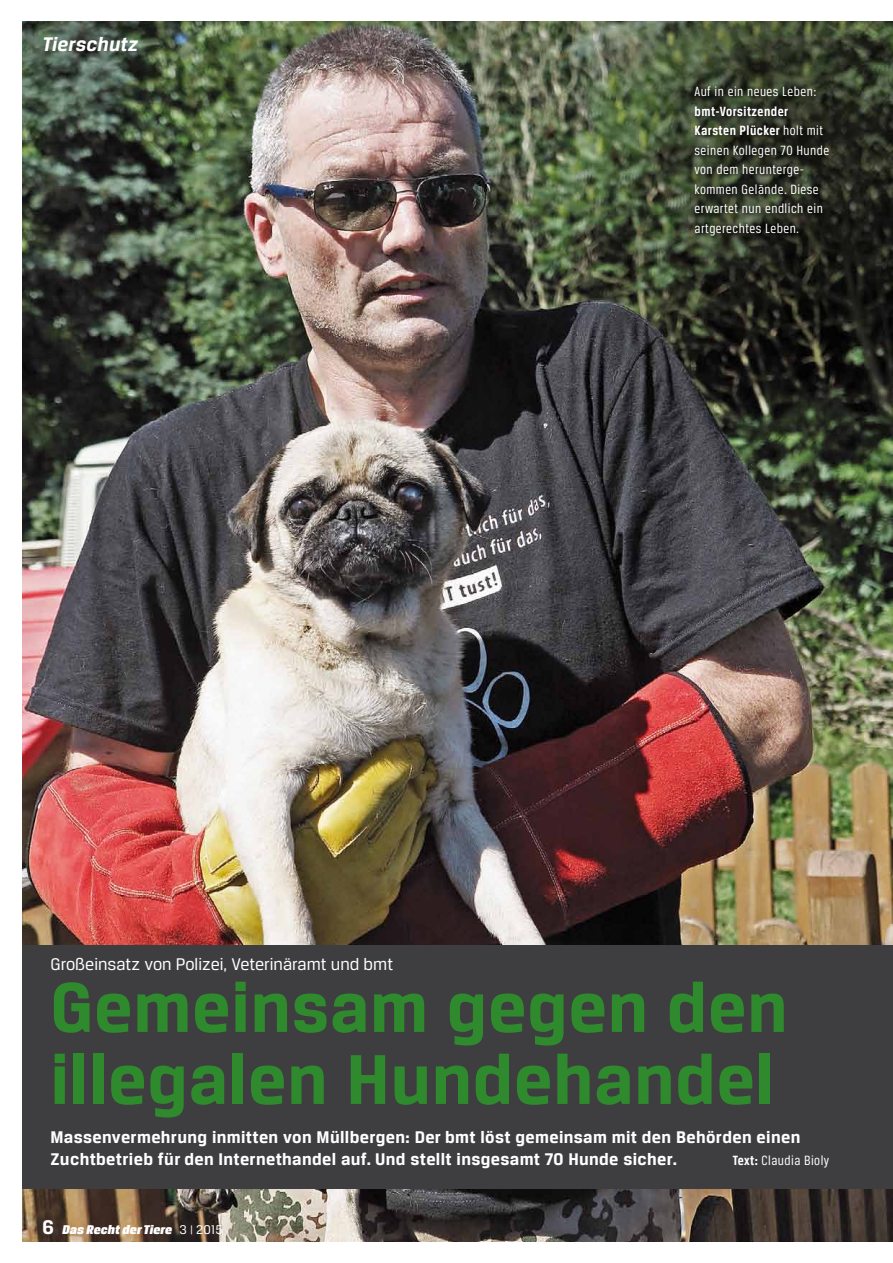
<style>
.page{position:relative;width:893px;height:1263px;background:#fff}
.page>*{position:absolute;margin:0;border:0;box-sizing:border-box;transform-origin:0 0}
.t1{font:700 75px/72px "Breuer Text";letter-spacing:.01em;color:#2e8a2d}
.t2{font:italic 700 21px "Breuer Text";letter-spacing:.01em;color:#fff}
.t3{font:700 18px/22.5px "Breuer Text";letter-spacing:.02em;color:#fff}
.t4{font:18px "Breuer Text";color:#fff}
.t5{font:14.25px/19.5px "Breuer Condensed";letter-spacing:.03em;color:#fff;scale:1.05 1}
.t6{font:italic 13.5px "Breuer Headline";letter-spacing:.01em;color:#fff}
.s1{font-weight:700}
.s2{font-family:"Breuer Text";font-weight:700;font-style:normal;font-size:21px}
.s3{font-family:"Breuer Text";font-style:normal}
.s4{font-family:"Breuer Text";font-style:normal;font-size:10.95px}
</style>
<div class="page">
<img style="left:23px;top:21px;width:870px;height:1221px">
<div style="left:23px;top:945px;width:870px;height:243px;background:#3e3d40"></div>
<svg style="left:691px;top:84px;width:144px;height:157px;background:#2b3023"></svg>
<h2 class="t2" style="left:43px;top:32px;width:97px">Tierschutz</h2>
<p class="t5" style="left:694px;top:81px;width:117px">Auf in ein neues Leben:</p>
<p class="t5" style="left:694px;top:101px;width:130px"><span class="s1">bmt-Vorsitzender<br>Karsten Plücker</span> holt mit seinen Kollegen 70 Hunde von dem herunterge&shy;kommen Gelände. Diese erwartet nun endlich ein artgerechtes Leben.</p>
<p class="t4" style="left:51px;top:954px;width:344px">Großeinsatz von Polizei, Veterinäramt und bmt</p>
<h1 class="t1" style="left:51px;top:970px;width:738px">Gemeinsam gegen den illegalen Hundehandel</h1>
<p class="t3" style="left:51px;top:1125px;width:751px">Massenvermehrung inmitten von Müllbergen: Der bmt löst gemeinsam mit den Behörden einen<br>Zuchtbetrieb für den Internethandel auf. Und stellt insgesamt 70 Hunde sicher.</p>
<p class="t5" style="left:733px;top:1150px;width:93px"><span class="s1">Text:</span> Claudia Bioly</p>
<p class="t6" style="left:43px;top:1222px;width:182px"><span class="s2">6</span> Das Recht der Tiere <span class="s3">3</span> <span class="s4">|</span> <span class="s3">2015</span></p>
</div>
